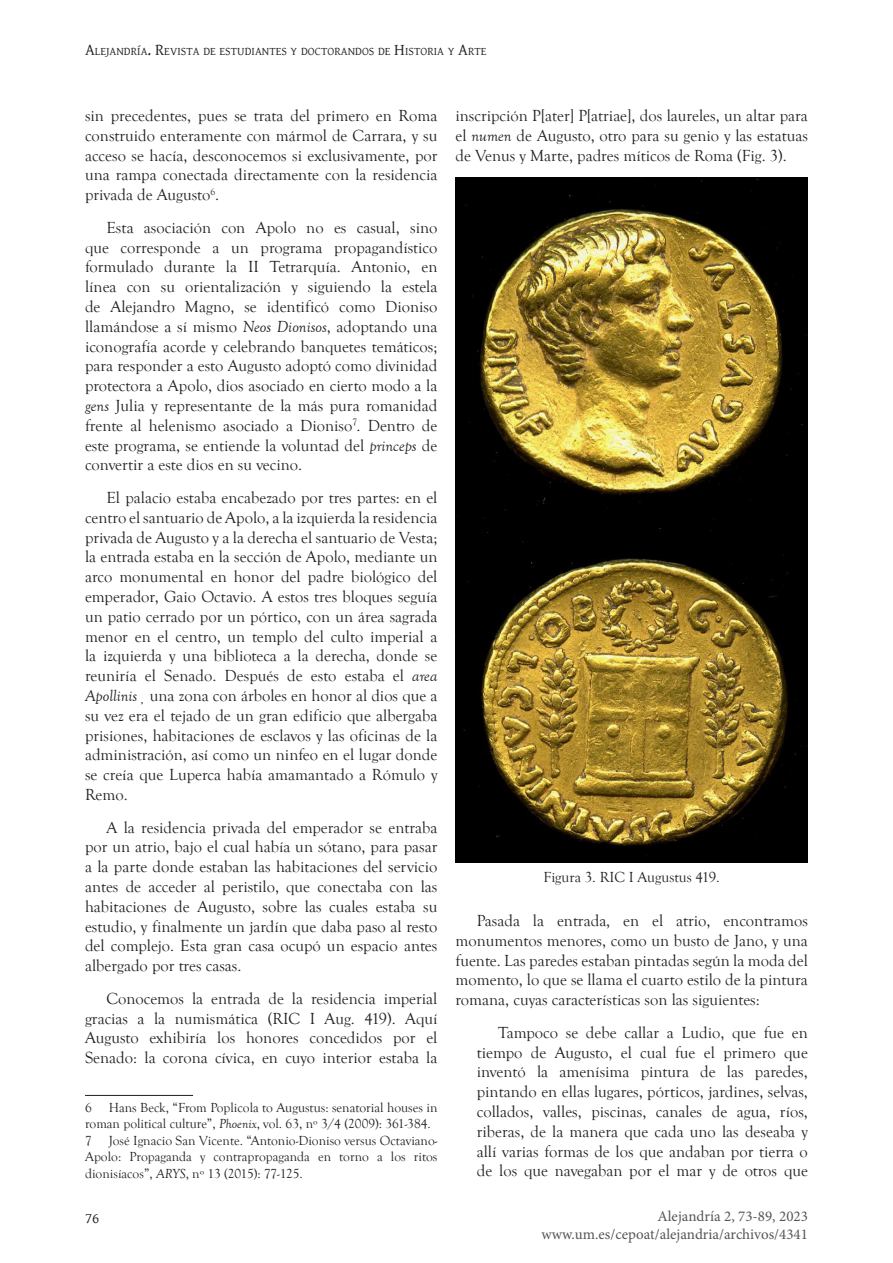
<style>
.page{position:relative;width:893px;height:1263px;background:#fff}
.page>*{position:absolute;margin:0;border:0;box-sizing:border-box;transform-origin:0 0}
.t1{font:16.5px/19.8px "Goudy Old Style T";color:#231f20;text-align:justify}
.t2{font:15px/18px "Minion Pro";color:#56555a;text-align:right}
.Figure_Caption{font:15px "Goudy Old Style T";color:#231f20}
.t3{font:15px "Gentium Basic";color:#231f20}
.Footnote_Text{font:13.5px/16.5px "Goudy Old Style T";color:#231f20}
.t4{font:11.55px "Gentium Basic";color:#231f20}
.s1{font-size:16.5px}
.s2{font-style:italic}
</style>
<div class="page">
<hr style="left:85px;top:1095px;width:108px;height:1px;background:#231f20">
<img style="left:455px;top:177px;width:353px;height:686px">
<p class="t4" style="left:85px;top:43px;width:403px"><span class="s1">A</span>LEJANDRÍA<span class="s1">. R</span>EVISTA DE ESTUDIANTES Y DOCTORANDOS DE <span class="s1">H</span>ISTORIA Y <span class="s1">A</span>RTE</p>
<p class="t1" style="left:85px;top:106px;width:354px">sin precedentes, pues se trata del primero en Roma construido enteramente con mármol de Carrara, y su acceso se hacía, desconocemos si exclusivamente, por una rampa conectada directamente con la residencia privada de Augusto<sup>6</sup>.</p>
<p class="t1" style="left:85px;top:218px;width:354px;text-indent:21px">Esta asociación con Apolo no es casual, sino que corresponde a un programa propagandístico formulado durante la II Tetrarquía. Antonio, en línea con su orientalización y siguiendo la estela de Alejandro Magno, se identificó como Dioniso llamándose a sí mismo <span class="s2">Neos Dionisos</span>, adoptando una iconografía acorde y celebrando banquetes temáticos; para responder a esto Augusto adoptó como divinidad protectora a Apolo, dios asociado en cierto modo a la <span class="s2">gens</span> Julia y representante de la más pura romanidad frente al helenismo asociado a Dioniso<sup>7</sup>. Dentro de este programa, se entiende la voluntad del <span class="s2">princeps</span> de convertir a este dios en su vecino.</p>
<p class="t1" style="left:85px;top:488px;width:354px;text-indent:21px">El palacio estaba encabezado por tres partes: en el centro el santuario de Apolo, a la izquierda la residencia privada de Augusto y a la derecha el santuario de Vesta; la entrada estaba en la sección de Apolo, mediante un arco monumental en honor del padre biológico del emperador, Gaio Octavio. A estos tres bloques seguía un patio cerrado por un pórtico, con un área sagrada menor en el centro, un templo del culto imperial a la izquierda y una biblioteca a la derecha, donde se reuniría el Senado. Después de esto estaba el <span class="s2">area Apollinis</span>¸ una zona con árboles en honor al dios que a su vez era el tejado de un gran edificio que albergaba prisiones, habitaciones de esclavos y las oficinas de la administración, así como un ninfeo en el lugar donde se creía que Luperca había amamantado a Rómulo y Remo.</p>
<p class="t1" style="left:85px;top:818px;width:354px;text-indent:21px">A la residencia privada del emperador se entraba por un atrio, bajo el cual había un sótano, para pasar a la parte donde estaban las habitaciones del servicio antes de acceder al peristilo, que conectaba con las habitaciones de Augusto, sobre las cuales estaba su estudio, y finalmente un jardín que daba paso al resto del complejo. Esta gran casa ocupó un espacio antes albergado por tres casas.</p>
<p class="t1" style="left:85px;top:989px;width:354px;text-indent:21px">Conocemos la entrada de la residencia imperial gracias a la numismática (RIC I Aug. 419). Aquí Augusto exhibiría los honores concedidos por el Senado: la corona cívica, en cuyo interior estaba la</p>
<p class="Footnote_Text" style="left:85px;top:1099px;width:8px">6</p>
<p class="Footnote_Text" style="left:85px;top:1099px;width:354px;text-indent:24px">Hans Beck, “From Poplicola to Augustus: senatorial houses in roman political culture”, <span class="s2">Phoenix</span>, vol. 63, nº 3/4 (2009): 361-384.</p>
<p class="Footnote_Text" style="left:85px;top:1132px;width:8px">7</p>
<p class="Footnote_Text" style="left:85px;top:1132px;width:354px;text-align:justify;text-indent:24px">José Ignacio San Vicente. “Antonio-Dioniso versus Octaviano-Apolo: Propaganda y contrapropaganda en torno a los ritos dionisíacos”, <span class="s2">ARYS</span>, nº 13 (2015): 77-125.</p>
<p class="t1" style="left:455px;top:106px;width:354px">inscripción P[ater] P[atriae], dos laureles, un altar para el <span class="s2">numen</span> de Augusto, otro para su genio y las estatuas de Venus y Marte, padres míticos de Roma (Fig. 3).</p>
<p class="Figure_Caption" style="left:544px;top:869px;width:178px">Figura 3. RIC I Augustus 419.</p>
<p class="t1" style="left:455px;top:911px;width:354px;text-indent:21px">Pasada la entrada, en el atrio, encontramos monumentos menores, como un busto de Jano, y una fuente. Las paredes estaban pintadas según la moda del momento, lo que se llama el cuarto estilo de la pintura romana, cuyas características son las siguientes:</p>
<p class="t1" style="left:477px;top:1023px;width:333px;text-indent:21px">Tampoco se debe callar a Ludio, que fue en tiempo de Augusto, el cual fue el primero que inventó la amenísima pintura de las paredes, pintando en ellas lugares, pórticos, jardines, selvas, collados, valles, piscinas, canales de agua, ríos, riberas, de la manera que cada uno las deseaba y allí varias formas de los que andaban por tierra o de los que navegaban por el mar y de otros que</p>
<p class="t3" style="left:85px;top:1207px;width:16px">76</p>
<p class="t2" style="left:541px;top:1207px;width:268px">Alejandría 2, 73-89, 2023 www.um.es/cepoat/alejandria/archivos/4341</p>
</div>
